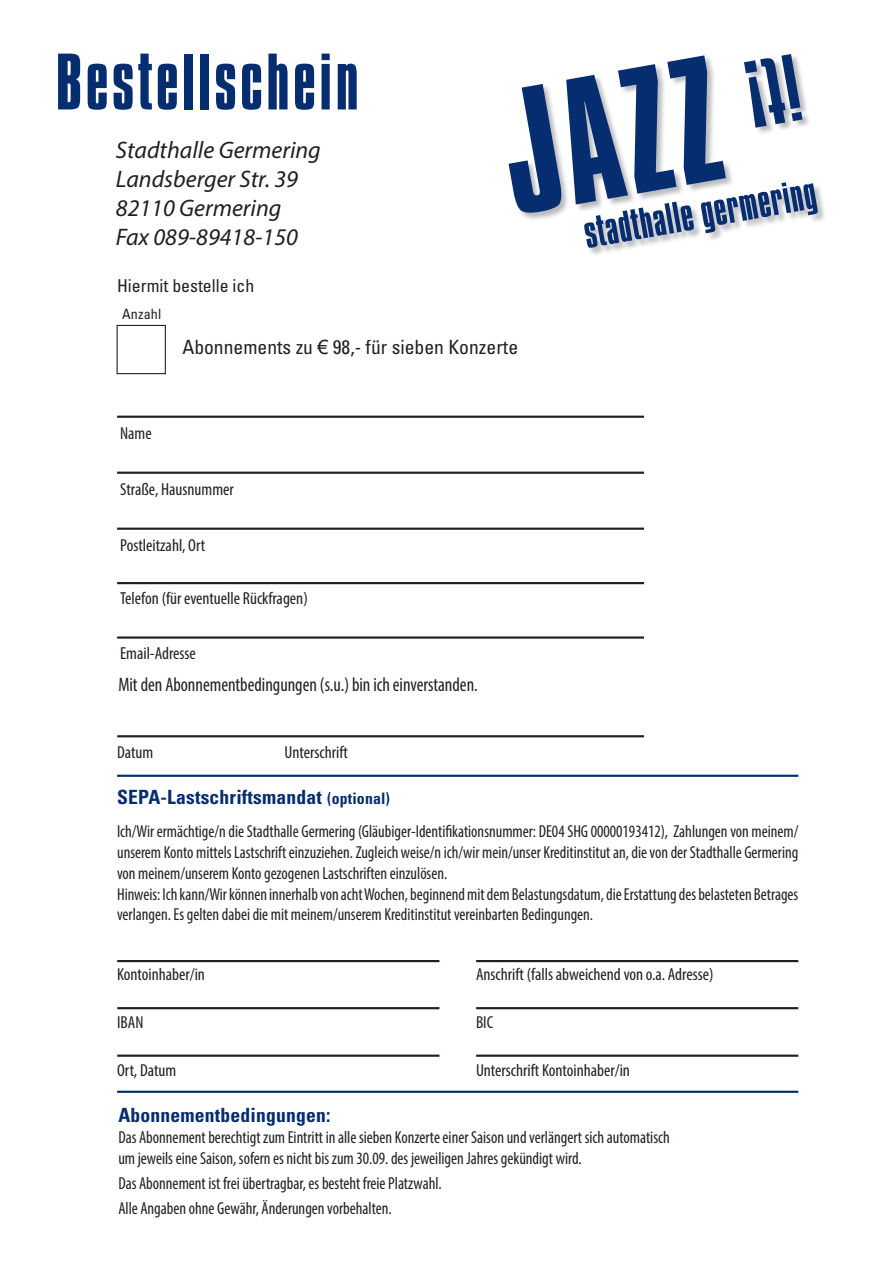
<style>
.page{position:relative;width:893px;height:1263px;background:#fff}
.page>*{position:absolute;margin:0;border:0;box-sizing:border-box;transform-origin:0 0}
.t1{font:68.85px "Compacta BT";letter-spacing:.05em;color:#052d6f}
.t2{font:italic 24px/28.8px "Myriad Pro";color:#231f20}
.t3{font:700 condensed 19.65px "Univers LT Std";letter-spacing:.01em;color:#052d6f}
.t4{font:condensed 19.65px "Myriad Pro";color:#231f20;scale:.95 1}
.t5{font:condensed 19.65px "Univers LT";color:#231f20}
.t6{font:condensed 17.7px "Univers LT";color:#231f20}
.t7{font:condensed 17.4px/20.9px "Myriad Pro";color:#231f20;scale:.95 1}
.t8{font:condensed 17.4px "Myriad Pro";color:#231f20}
.t9{font:condensed 14.1px "Univers LT";letter-spacing:.01em;color:#231f20}
.s1{font-family:"Arial";font-stretch:normal}
.s2{font-size:15.75px}
</style>
<div class="page">
<div style="left:508px;top:54px;width:318px;height:203px;background:#a4a5a9;opacity:.75"></div>
<svg style="left:509px;top:54px;width:309px;height:194px"></svg>
<div style="left:117px;top:325px;width:49px;height:49px;border:1px solid #231f20"></div>
<hr style="left:117px;top:582px;width:527px;height:2px;background:#231f20">
<hr style="left:117px;top:528px;width:527px;height:2px;background:#231f20">
<hr style="left:117px;top:472px;width:527px;height:2px;background:#231f20">
<hr style="left:117px;top:416px;width:527px;height:2px;background:#231f20">
<hr style="left:117px;top:636px;width:527px;height:3px;background:#231f20">
<hr style="left:117px;top:735px;width:527px;height:2px;background:#231f20">
<hr style="left:117px;top:960px;width:322px;height:2px;background:#231f20">
<hr style="left:476px;top:960px;width:322px;height:2px;background:#231f20">
<hr style="left:117px;top:1007px;width:322px;height:2px;background:#231f20">
<hr style="left:476px;top:1007px;width:322px;height:2px;background:#231f20">
<hr style="left:117px;top:1054px;width:322px;height:3px;background:#231f20">
<hr style="left:476px;top:1054px;width:322px;height:3px;background:#231f20">
<hr style="left:117px;top:775px;width:681px;height:2px;background:#052d6f">
<hr style="left:117px;top:1091px;width:681px;height:2px;background:#052d6f">
<h1 class="t1" style="left:56px;top:42px;width:305px">Bestellschein</h1>
<h2 class="t2" style="left:116px;top:135px;width:206px">Stadthalle Germering<br>Landsberger Str. 39<br>82110 Germering<br>Fax 089-89418-150</h2>
<p class="t6" style="left:117px;top:274px;width:139px">Hiermit bestelle ich</p>
<p class="t9" style="left:122px;top:305px;width:41px">Anzahl</p>
<p class="t5" style="left:182px;top:334px;width:337px">Abonnements zu <span class="s1">€</span> 98,- für sieben Konzerte</p>
<p class="t8" style="left:120px;top:423px;width:33px">Name</p>
<p class="t8" style="left:120px;top:479px;width:115px">Straße, Hausnummer</p>
<p class="t8" style="left:120px;top:535px;width:87px">Postleitzahl, Ort</p>
<p class="t8" style="left:120px;top:588px;width:189px">Telefon (für eventuelle Rückfragen)</p>
<p class="t8" style="left:120px;top:642px;width:77px">Email-Adresse</p>
<p class="t4" style="left:118px;top:673px;width:380px">Mit den Abonnementbedingungen (s.u.) bin ich einverstanden.</p>
<p class="t8" style="left:117px;top:741px;width:38px">Datum</p>
<p class="t8" style="left:285px;top:741px;width:65px">Unterschrift</p>
<p class="t3" style="left:117px;top:785px;width:274px">SEPA-Lastschriftsmandat <span class="s2">(optional)</span></p>
<p class="t7" style="left:117px;top:821px;width:719px">Ich/Wir ermächtige/n die Stadthalle Germering (Gläubiger-Identifikationsnummer: DE04 SHG 00000193412), Zahlungen von meinem/ unserem Konto mittels Lastschrift einzuziehen. Zugleich weise/n ich/wir mein/unser Kreditinstitut an, die von der Stadthalle Germering von meinem/unserem Konto gezogenen Lastschriften einzulösen.<br>Hinweis: Ich kann/Wir können innerhalb von acht Wochen, beginnend mit dem Belastungsdatum, die Erstattung des belasteten Betrages verlangen. Es gelten dabei die mit meinem/unserem Kreditinstitut vereinbarten Bedingungen.</p>
<p class="t8" style="left:117px;top:963px;width:89px">Kontoinhaber/in</p>
<p class="t8" style="left:476px;top:963px;width:239px">Anschrift (falls abweichend von o.a. Adresse)</p>
<p class="t8" style="left:117px;top:1012px;width:28px">IBAN</p>
<p class="t8" style="left:476px;top:1012px;width:19px">BIC</p>
<p class="t8" style="left:117px;top:1059px;width:61px">Ort, Datum</p>
<p class="t8" style="left:476px;top:1059px;width:155px">Unterschrift Kontoinhaber/in</p>
<p class="t3" style="left:118px;top:1103px;width:214px">Abonnementbedingungen:</p>
<p class="t7" style="left:118px;top:1126px;width:582px">Das Abonnement berechtigt zum Eintritt in alle sieben Konzerte einer Saison und verlängert sich automatisch um jeweils eine Saison, sofern es nicht bis zum 30.09. des jeweiligen Jahres gekündigt wird.</p>
<p class="t7" style="left:118px;top:1170px;width:342px;line-height:25.2px">Das Abonnement ist frei übertragbar, es besteht freie Platzwahl.<br>Alle Angaben ohne Gewähr, Änderungen vorbehalten.</p>
</div>
